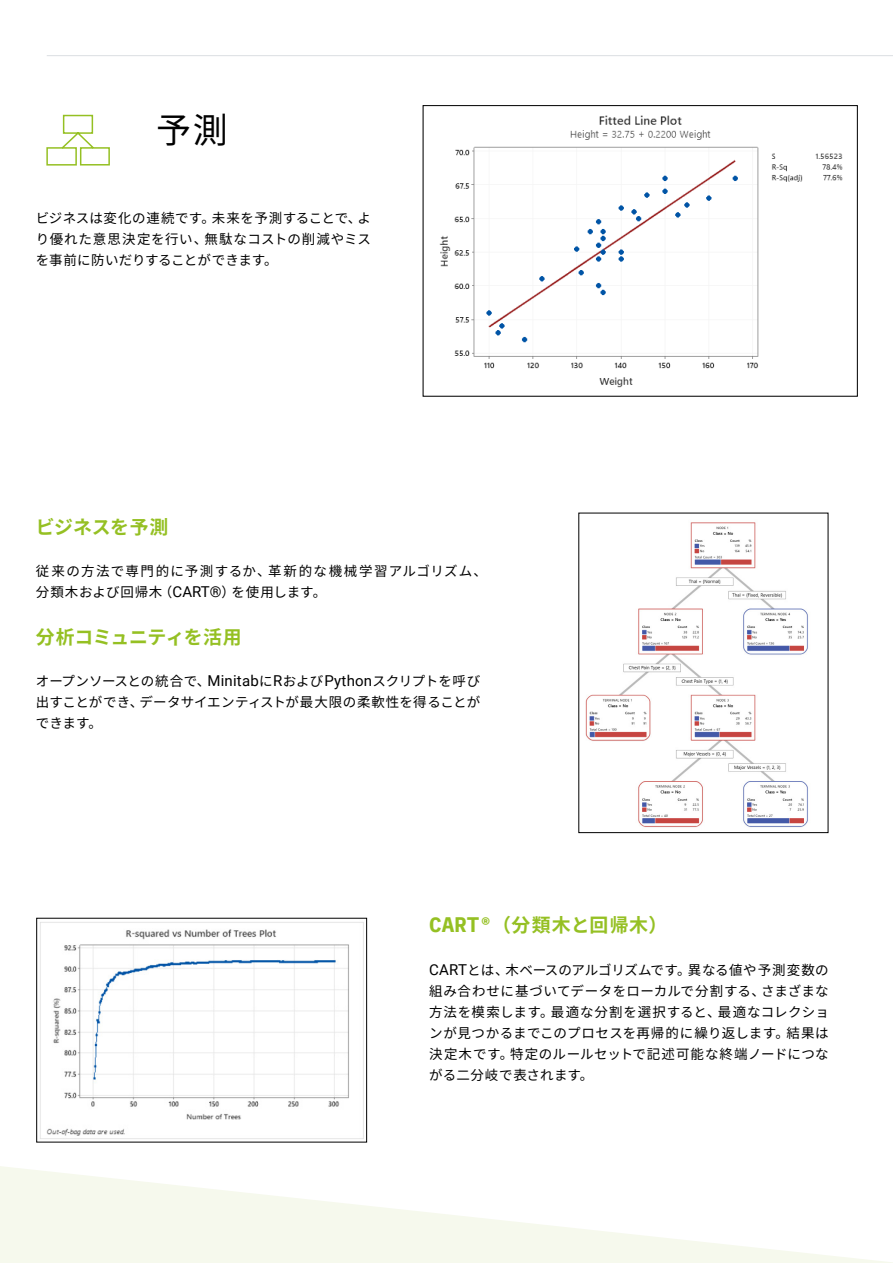
<style>
.page{position:relative;width:893px;height:1263px;background:#fff}
.page>*{position:absolute;margin:0;border:0;box-sizing:border-box;transform-origin:0 0}
.t1{font:35.1px "Noto Sans JP";color:#000}
.t2{font:700 18.9px "Noto Sans JP";letter-spacing:.05em;color:#95c023}
.t3{font:700 18.9px "Noto Sans JP";letter-spacing:-.02em;color:#95c023}
.t4{font:700 18.9px "Noto Sans JP";color:#95c023}
.t5{font:13.5px/21px "Noto Sans JP";letter-spacing:.035em;color:#000;text-align:justify}
.t6{font:13.5px/21px "Noto Sans JP";letter-spacing:.08em;color:#000}
.s1{font-family:"Roboto";font-size:15px}
.s2{font-family:"IBM Plex Mono";font-size:21px}
</style>
<div class="page">
<hr style="left:47px;top:55px;width:846px;height:1px;background:#dbdee2">
<img style="left:585px;top:522px;width:223px;height:305px">
<img style="left:40px;top:922px;width:324px;height:217px">
<div style="left:36px;top:918px;width:331px;height:224px;border:1px solid #000"></div>
<img style="left:439px;top:115px;width:404px;height:273px">
<div style="left:423px;top:105px;width:435px;height:292px;border:1px solid #000"></div>
<svg style="left:46px;top:114px;width:64px;height:52px"></svg>
<svg style="left:0;top:1166px;width:893px;height:97px;fill:#f8faf2"></svg>
<h1 class="t1" style="left:156px;top:110px;width:73px">予測</h1>
<p class="t5" style="left:36px;top:208px;width:337px">ビジネスは変化の連続です。未来を予測することで、より優れた意思決定を行い、無駄なコストの削減やミスを事前に防いだりすることができます。</p>
<h2 class="t4" style="left:36px;top:516px;width:134px">ビジネスを予測</h2>
<p class="t6" style="left:36px;top:561px;width:452px">従来の方法で専門的に予測するか、革新的な機械学習アルゴリズム、分類木および回帰木（<span class="s1">CART®</span>）を使用します。</p>
<h2 class="t3" style="left:36px;top:626px;width:207px">分析コミュニティを活用</h2>
<p class="t5" style="left:36px;top:670px;width:446px">オープンソースとの統合で、<span class="s1">Minitab</span>に<span class="s1">R</span>および<span class="s1">Python</span>スクリプトを呼び出すことができ、データサイエンティストが最大限の柔軟性を得ることができます。</p>
<h2 class="t2" style="left:429px;top:915px;width:240px"><span class="s2">CART®</span>（分類木と回帰木）</h2>
<p class="t5" style="left:429px;top:960px;width:401px"><span class="s1">CART</span>とは、木ベースのアルゴリズムです。異なる値や予測変数の組み合わせに基づいてデータをローカルで分割する、さまざまな方法を模索します。最適な分割を選択すると、最適なコレクションが見つかるまでこのプロセスを再帰的に繰り返します。結果は決定木です。特定のルールセットで記述可能な終端ノードにつながる二分岐で表されます。</p>
</div>
